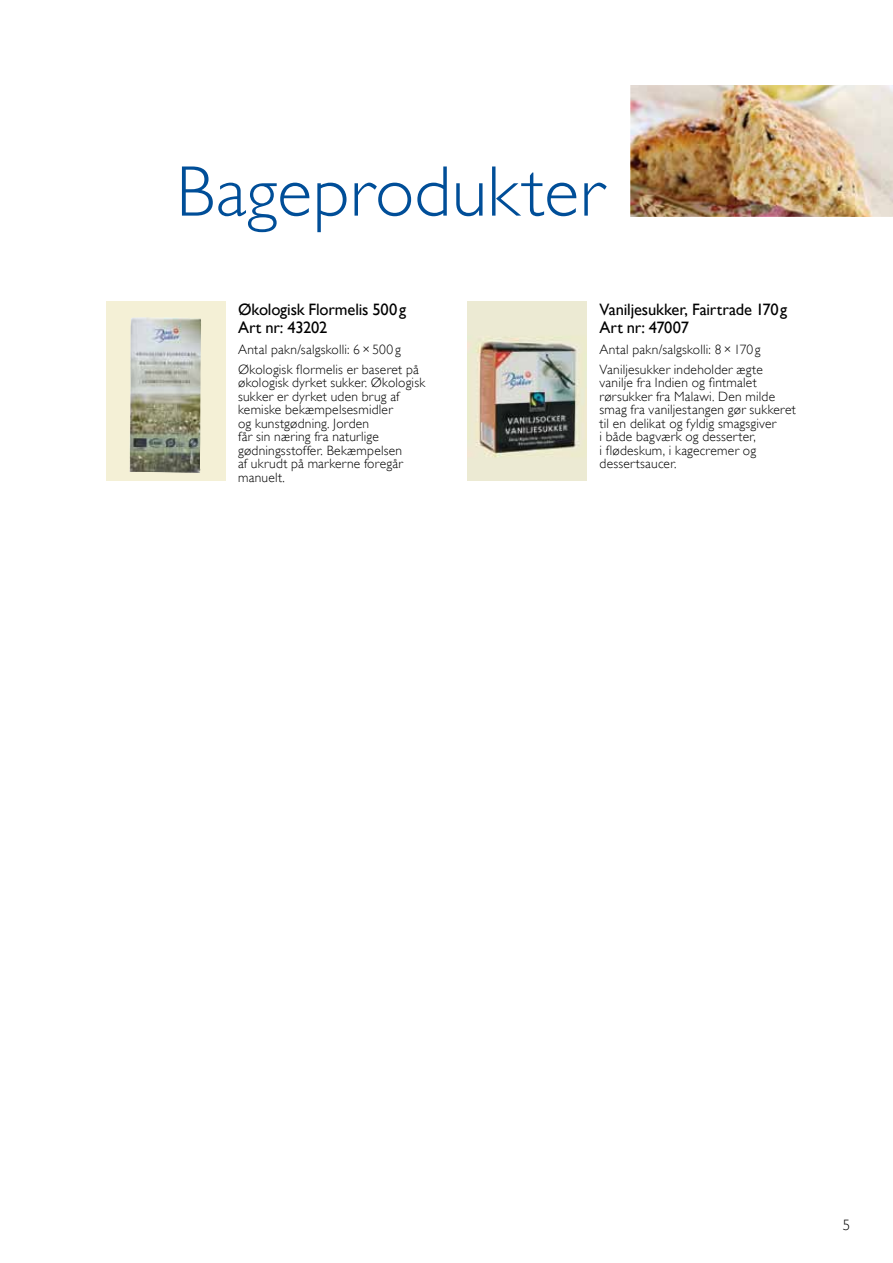
<style>
.page{position:relative;width:893px;height:1263px;background:#fff}
.page>*{position:absolute;margin:0;border:0;box-sizing:border-box;transform-origin:0 0}
.t1{font:300 72px "Gill Sans";letter-spacing:.01em;color:#004e98}
.t2{font:16.5px/18px "Gill Sans";letter-spacing:-.01em;color:#000}
.t3{font:300 15px "Gill Sans";color:#000}
.t4{font:300 13.5px/13.5px "Gill Sans";letter-spacing:.015em;color:#000}
</style>
<div class="page">
<img style="left:468px;top:302px;width:119px;height:179px">
<img style="left:630px;top:85px;width:263px;height:132px">
<img style="left:129px;top:317px;width:72px;height:156px">
<h1 class="t1" style="left:176px;top:150px;width:429px">Bageprodukter</h1>
<p class="t2" style="left:238px;top:300px;width:169px">Økologisk Flormelis 500g<br>Art nr: 43202</p>
<p class="t4" style="left:238px;top:340px;width:182px;line-height:19.8px">Antal pakn/salgskolli: 6×500g<br>Økologisk flormelis er baseret på</p>
<p class="t4" style="left:238px;top:376px;width:189px">økologisk dyrket sukker. Økologisk sukker er dyrket uden brug af kemiske bekæmpelsesmidler<br>og kunstgødning. Jorden<br>får sin næring fra naturlige gødningsstoffer. Bekæmpelsen<br>af ukrudt på markerne foregår manuelt.</p>
<p class="t2" style="left:600px;top:300px;width:189px">Vaniljesukker, Fairtrade 170g<br>Art nr: 47007</p>
<p class="t4" style="left:600px;top:340px;width:165px;line-height:19.8px">Antal pakn/salgskolli: 8×170g<br>Vaniljesukker indeholder ægte</p>
<p class="t4" style="left:600px;top:376px;width:198px">vanilje fra Indien og fintmalet rørsukker fra Malawi. Den milde smag fra vaniljestangen gør sukkeret til en delikat og fyldig smagsgiver<br>i både bagværk og desserter,<br>i flødeskum, i kagecremer og dessertsaucer.</p>
<p class="t3" style="left:843px;top:1216px;width:9px">5</p>
</div>
